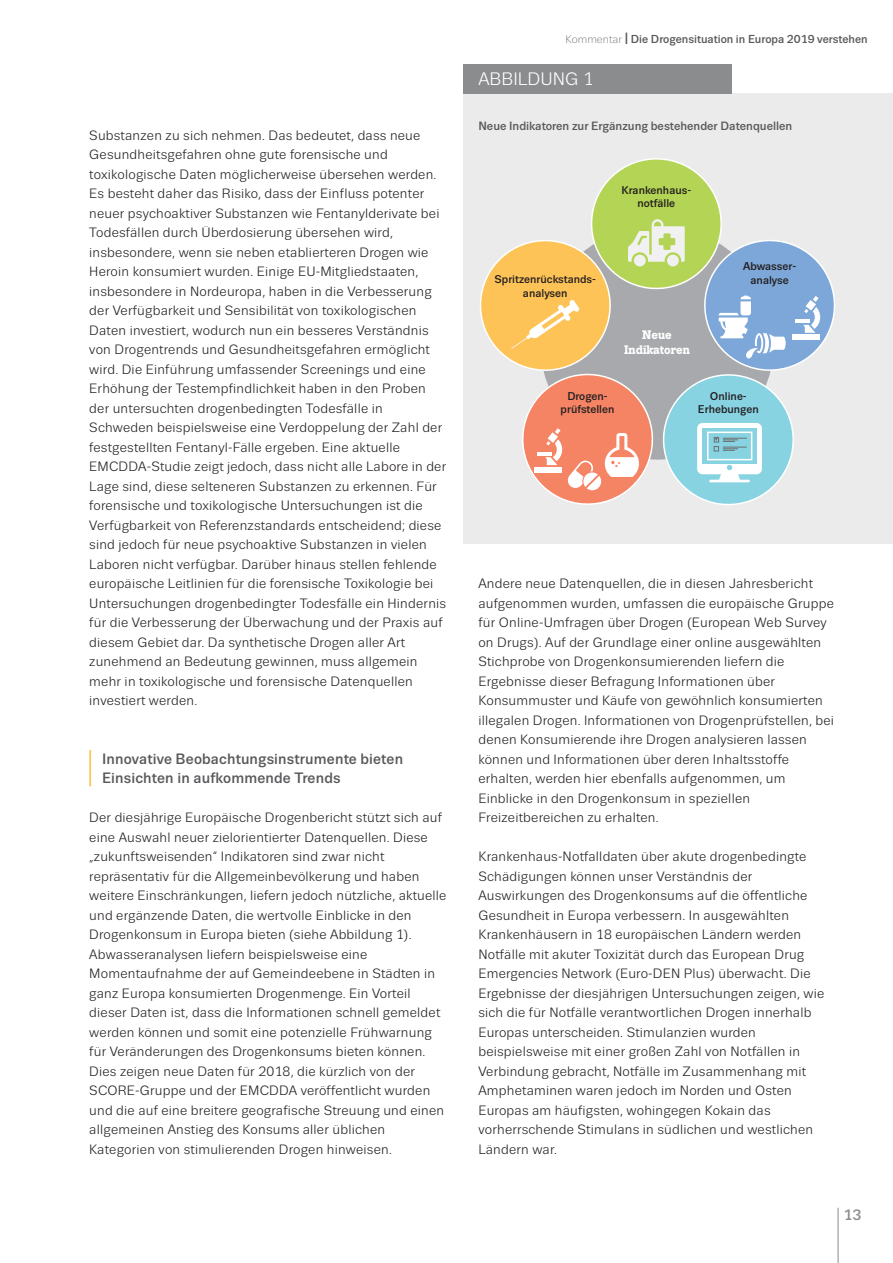
<style>
.page{position:relative;width:893px;height:1263px;background:#fff}
.page>*{position:absolute;margin:0;border:0;box-sizing:border-box;transform-origin:0 0}
.figure_number{font:18px "Trivia Sans";color:#fff}
.t2_yellow{font:500 15px/19.5px "Trivia Sans";letter-spacing:.01em;color:#58595b}
.t1{font:500 15px "Trivia Sans";color:#8a8c8e}
.body{font:13.5px/19.5px "Trivia Sans";letter-spacing:.015em;color:#231f20}
.t2{font:700 12.3px/14.9px "Trivia Slab";color:#fff;text-align:center}
.figure_title{font:500 12px "Trivia Sans";color:#58595b}
.t3{font:500 11.55px "Trivia Sans";color:#58595b}
.t4{font:500 11.25px/13.5px "Trivia Sans";color:#231f20;text-align:center}
.s1{font-weight:300;font-size:10.95px}
.s2{font-size:16.2px}
</style>
<div class="page">
<hr style="left:838px;top:1208px;width:1px;height:55px;background:#8a8c8e">
<hr style="left:89px;top:750px;width:2px;height:36px;background:#fec357">
<div style="left:463px;top:94px;width:430px;height:450px;background:#ebebec"></div>
<svg style="left:480px;top:158px;width:355px;height:347px"></svg>
<div style="left:463px;top:64px;width:269px;height:30px;background:#8a8c8e"></div>
<p class="body" style="left:89px;top:125px;width:358px">Substanzen zu sich nehmen. Das bedeutet, dass neue Gesundheitsgefahren ohne gute forensische und toxikologische Daten möglicherweise übersehen werden.<br>Es besteht daher das Risiko, dass der Einfluss potenter neuer psychoaktiver Substanzen wie Fentanylderivate bei Todesfällen durch Überdosierung übersehen wird, insbesondere, wenn sie neben etablierteren Drogen wie Heroin konsumiert wurden. Einige EU-Mitgliedstaaten, insbesondere in Nordeuropa, haben in die Verbesserung der Verfügbarkeit und Sensibilität von toxikologischen Daten investiert, wodurch nun ein besseres Verständnis von Drogentrends und Gesundheitsgefahren ermöglicht wird. Die Einführung umfassender Screenings und eine Erhöhung der Testempfindlichkeit haben in den Proben der untersuchten drogenbedingten Todesfälle in Schweden beispielsweise eine Verdoppelung der Zahl der festgestellten Fentanyl-Fälle ergeben. Eine aktuelle EMCDDA-Studie zeigt jedoch, dass nicht alle Labore in der Lage sind, diese selteneren Substanzen zu erkennen. Für forensische und toxikologische Untersuchungen ist die Verfügbarkeit von Referenzstandards entscheidend; diese sind jedoch für neue psychoaktive Substanzen in vielen Laboren nicht verfügbar. Darüber hinaus stellen fehlende europäische Leitlinien für die forensische Toxikologie bei Untersuchungen drogenbedingter Todesfälle ein Hindernis für die Verbesserung der Überwachung und der Praxis auf diesem Gebiet dar. Da synthetische Drogen aller Art zunehmend an Bedeutung gewinnen, muss allgemein mehr in toxikologische und forensische Datenquellen investiert werden.</p>
<p class="t2_yellow" style="left:102px;top:749px;width:303px">Innovative Beobachtungsinstrumente bieten<br>Einsichten in aufkommende Trends</p>
<p class="body" style="left:89px;top:808px;width:359px">Der diesjährige Europäische Drogenbericht stützt sich auf eine Auswahl neuer zielorientierter Datenquellen. Diese „zukunftsweisenden“ Indikatoren sind zwar nicht repräsentativ für die Allgemeinbevölkerung und haben weitere Einschränkungen, liefern jedoch nützliche, aktuelle und ergänzende Daten, die wertvolle Einblicke in den Drogenkonsum in Europa bieten (siehe Abbildung 1).<br>Abwasseranalysen liefern beispielsweise eine Momentaufnahme der auf Gemeindeebene in Städten in ganz Europa konsumierten Drogenmenge. Ein Vorteil dieser Daten ist, dass die Informationen schnell gemeldet werden können und somit eine potenzielle Frühwarnung für Veränderungen des Drogenkonsums bieten können.<br>Dies zeigen neue Daten für 2018, die kürzlich von der SCORE-Gruppe und der EMCDDA veröffentlicht wurden und die auf eine breitere geografische Streuung und einen allgemeinen Anstieg des Konsums aller üblichen Kategorien von stimulierenden Drogen hinweisen.</p>
<p class="t3" style="left:566px;top:32px;width:304px"><span class="s1">Kommentar</span> <span class="s2">I</span> Die Drogensituation in Europa 2019 verstehen</p>
<p class="figure_number" style="left:478px;top:69px;width:116px">ABBILDUNG 1</p>
<p class="figure_title" style="left:478px;top:119px;width:315px">Neue Indikatoren zur Ergänzung bestehender Datenquellen</p>
<p class="t4" style="left:621px;top:183px;width:71px">Krankenhaus&shy;notfälle</p>
<p class="t4" style="left:494px;top:273px;width:103px">Spritzenrückstands&shy;analysen</p>
<p class="t2" style="left:624px;top:328px;width:67px">Neue<br>Indikatoren</p>
<p class="t4" style="left:743px;top:260px;width:55px">Abwasser&shy;analyse</p>
<p class="t4" style="left:561px;top:389px;width:55px">Drogen&shy;prüfstellen</p>
<p class="t4" style="left:698px;top:389px;width:62px">Online-<br>Erhebungen</p>
<p class="body" style="left:478px;top:574px;width:357px">Andere neue Datenquellen, die in diesen Jahresbericht aufgenommen wurden, umfassen die europäische Gruppe für Online-Umfragen über Drogen (European Web Survey on Drugs). Auf der Grundlage einer online ausgewählten Stichprobe von Drogenkonsumierenden liefern die Ergebnisse dieser Befragung Informationen über Konsummuster und Käufe von gewöhnlich konsumierten illegalen Drogen. Informationen von Drogenprüfstellen, bei denen Konsumierende ihre Drogen analysieren lassen können und Informationen über deren Inhaltsstoffe erhalten, werden hier ebenfalls aufgenommen, um Einblicke in den Drogenkonsum in speziellen Freizeitbereichen zu erhalten.</p>
<p class="body" style="left:478px;top:847px;width:348px">Krankenhaus-Notfalldaten über akute drogenbedingte Schädigungen können unser Verständnis der Auswirkungen des Drogenkonsums auf die öffentliche Gesundheit in Europa verbessern. In ausgewählten Krankenhäusern in 18 europäischen Ländern werden Notfälle mit akuter Toxizität durch das European Drug Emergencies Network (Euro‑DEN Plus) überwacht. Die Ergebnisse der diesjährigen Untersuchungen zeigen, wie sich die für Notfälle verantwortlichen Drogen innerhalb Europas unterscheiden. Stimulanzien wurden beispielsweise mit einer großen Zahl von Notfällen in Verbindung gebracht, Notfälle im Zusammenhang mit Amphetaminen waren jedoch im Norden und Osten Europas am häufigsten, wohingegen Kokain das vorherrschende Stimulans in südlichen und westlichen Ländern war.</p>
<p class="t1" style="left:843px;top:1207px;width:19px">13</p>
</div>
